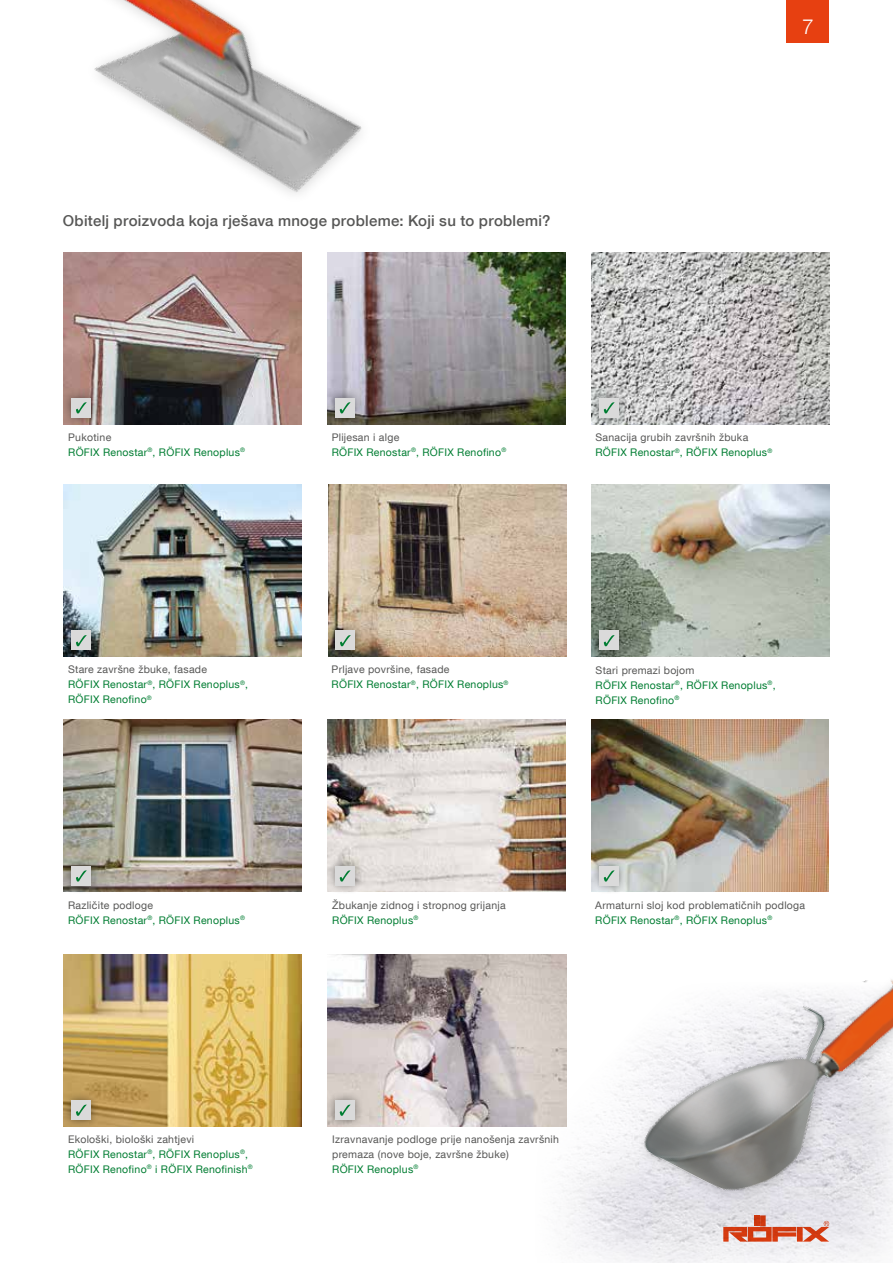
<style>
.page{position:relative;width:893px;height:1263px;background:#fff}
.page>*{position:absolute;margin:0;border:0;box-sizing:border-box;transform-origin:0 0}
.t1{font:300 21px "Helvetica Neue LT Com";color:#fff}
.t2{font:500 15px "Helvetica Neue LT Com";letter-spacing:.02em;color:#575756}
.t3{font:10.5px/15px "Helvetica Neue LT Com";letter-spacing:.025em;color:#007d32}
.t4{font:10.5px/15px "Helvetica Neue LT Com";letter-spacing:.025em;color:#575756}
.s1{color:#575756}
.s2{color:#007d32}
</style>
<div class="page">
<div style="left:787px;top:0;width:42px;height:43px;background:#e74011"></div>
<img style="left:64px;top:262px;width:238px;height:162px">
<img style="left:327px;top:252px;width:238px;height:172px">
<img style="left:591px;top:252px;width:238px;height:172px">
<img style="left:64px;top:485px;width:238px;height:172px">
<img style="left:328px;top:485px;width:238px;height:172px">
<img style="left:591px;top:485px;width:238px;height:172px">
<img style="left:64px;top:720px;width:238px;height:172px">
<img style="left:327px;top:720px;width:238px;height:172px">
<img style="left:591px;top:720px;width:238px;height:172px">
<img style="left:64px;top:954px;width:238px;height:172px">
<img style="left:328px;top:954px;width:238px;height:172px">
<div style="left:61px;top:388px;width:39px;height:39px;background:#000;opacity:.47"></div>
<div style="left:71px;top:398px;width:20px;height:19px;background:#dadada"></div>
<svg style="left:76px;top:402px;width:11px;height:11px"></svg>
<div style="left:61px;top:621px;width:39px;height:39px;background:#000;opacity:.47"></div>
<div style="left:71px;top:631px;width:20px;height:19px;background:#dadada"></div>
<svg style="left:76px;top:635px;width:11px;height:11px"></svg>
<div style="left:61px;top:856px;width:39px;height:39px;background:#000;opacity:.47"></div>
<div style="left:71px;top:866px;width:20px;height:19px;background:#dadada"></div>
<svg style="left:76px;top:870px;width:11px;height:11px"></svg>
<div style="left:61px;top:1090px;width:39px;height:39px;background:#000;opacity:.47"></div>
<div style="left:71px;top:1100px;width:20px;height:19px;background:#dadada"></div>
<svg style="left:76px;top:1104px;width:11px;height:12px"></svg>
<div style="left:325px;top:388px;width:39px;height:39px;background:#000;opacity:.47"></div>
<div style="left:335px;top:398px;width:19px;height:19px;background:#dadada"></div>
<svg style="left:340px;top:402px;width:10px;height:11px"></svg>
<div style="left:325px;top:621px;width:39px;height:39px;background:#000;opacity:.47"></div>
<div style="left:335px;top:631px;width:20px;height:19px;background:#dadada"></div>
<svg style="left:340px;top:635px;width:11px;height:11px"></svg>
<div style="left:325px;top:856px;width:39px;height:39px;background:#000;opacity:.47"></div>
<div style="left:335px;top:866px;width:19px;height:19px;background:#dadada"></div>
<svg style="left:340px;top:870px;width:10px;height:11px"></svg>
<div style="left:325px;top:1090px;width:39px;height:39px;background:#000;opacity:.47"></div>
<div style="left:335px;top:1100px;width:19px;height:19px;background:#dadada"></div>
<svg style="left:340px;top:1104px;width:10px;height:12px"></svg>
<div style="left:589px;top:388px;width:39px;height:39px;background:#000;opacity:.47"></div>
<div style="left:599px;top:398px;width:19px;height:19px;background:#dadada"></div>
<svg style="left:604px;top:402px;width:10px;height:11px"></svg>
<div style="left:589px;top:621px;width:39px;height:39px;background:#000;opacity:.47"></div>
<div style="left:599px;top:631px;width:19px;height:19px;background:#dadada"></div>
<svg style="left:604px;top:635px;width:10px;height:11px"></svg>
<div style="left:589px;top:856px;width:39px;height:39px;background:#000;opacity:.47"></div>
<div style="left:599px;top:866px;width:19px;height:19px;background:#dadada"></div>
<svg style="left:604px;top:870px;width:10px;height:11px"></svg>
<img style="left:539px;top:973px;width:354px;height:290px">
<img style="left:63px;top:0;width:320px;height:262px">
<h2 class="t2" style="left:63px;top:211px;width:489px">Obitelj proizvoda koja rješava mnoge probleme: Koji su to problemi?</h2>
<h1 class="t1" style="left:802px;top:13px;width:13px">7</h1>
<p class="t3" style="left:68px;top:429px;width:178px"><span class="s1">Pukotine<br></span>RÖFIX Renostar<sup>®</sup>, RÖFIX Renoplus<sup>®</sup></p>
<p class="t3" style="left:332px;top:429px;width:176px"><span class="s1">Plijesan i alge<br></span>RÖFIX Renostar<sup>®</sup>, RÖFIX Renofino<sup>®</sup></p>
<p class="t4" style="left:595px;top:430px;width:178px">Sanacija grubih završnih žbuka<br><span class="s2">RÖFIX Renostar</span><sup>®</sup><span class="s2">, RÖFIX Renoplus</span><sup>®</sup></p>
<p class="t3" style="left:68px;top:662px;width:181px"><span class="s1">Stare završne žbuke, fasade<br></span>RÖFIX Renostar<sup>®</sup>, RÖFIX Renoplus<sup>®</sup>,<br>RÖFIX Renofino<sup>®</sup></p>
<p class="t3" style="left:332px;top:662px;width:178px"><span class="s1">Prljave površine, fasade<br></span>RÖFIX Renostar<sup>®</sup>, RÖFIX Renoplus<sup>®</sup></p>
<p class="t3" style="left:596px;top:662px;width:181px"><span class="s1">Stari premazi bojom<br></span>RÖFIX Renostar<sup>®</sup>, RÖFIX Renoplus<sup>®</sup>,<br>RÖFIX Renofino<sup>®</sup></p>
<p class="t4" style="left:332px;top:897px;width:175px">Žbukanje zidnog i stropnog grijanja<br><span class="s2">RÖFIX Renoplus</span><sup>®</sup></p>
<p class="t3" style="left:68px;top:897px;width:178px"><span class="s1">Različite podloge<br></span>RÖFIX Renostar<sup>®</sup>, RÖFIX Renoplus<sup>®</sup></p>
<p class="t4" style="left:595px;top:897px;width:211px">Armaturni sloj kod problematičnih podloga<br><span class="s2">RÖFIX Renostar</span><sup>®</sup><span class="s2">, RÖFIX Renoplus</span><sup>®</sup></p>
<p class="t3" style="left:68px;top:1131px;width:186px"><span class="s1">Ekološki, biološki zahtjevi<br></span>RÖFIX Renostar<sup>®</sup>, RÖFIX Renoplus<sup>®</sup>,<br>RÖFIX Renofino<sup>®</sup> i RÖFIX Renofinish<sup>®</sup></p>
<p class="t4" style="left:332px;top:1131px;width:228px">Izravnavanje podloge prije nanošenja završnih premaza (nove boje, završne žbuke)<br><span class="s2">RÖFIX Renoplus</span><sup>®</sup></p>
</div>
